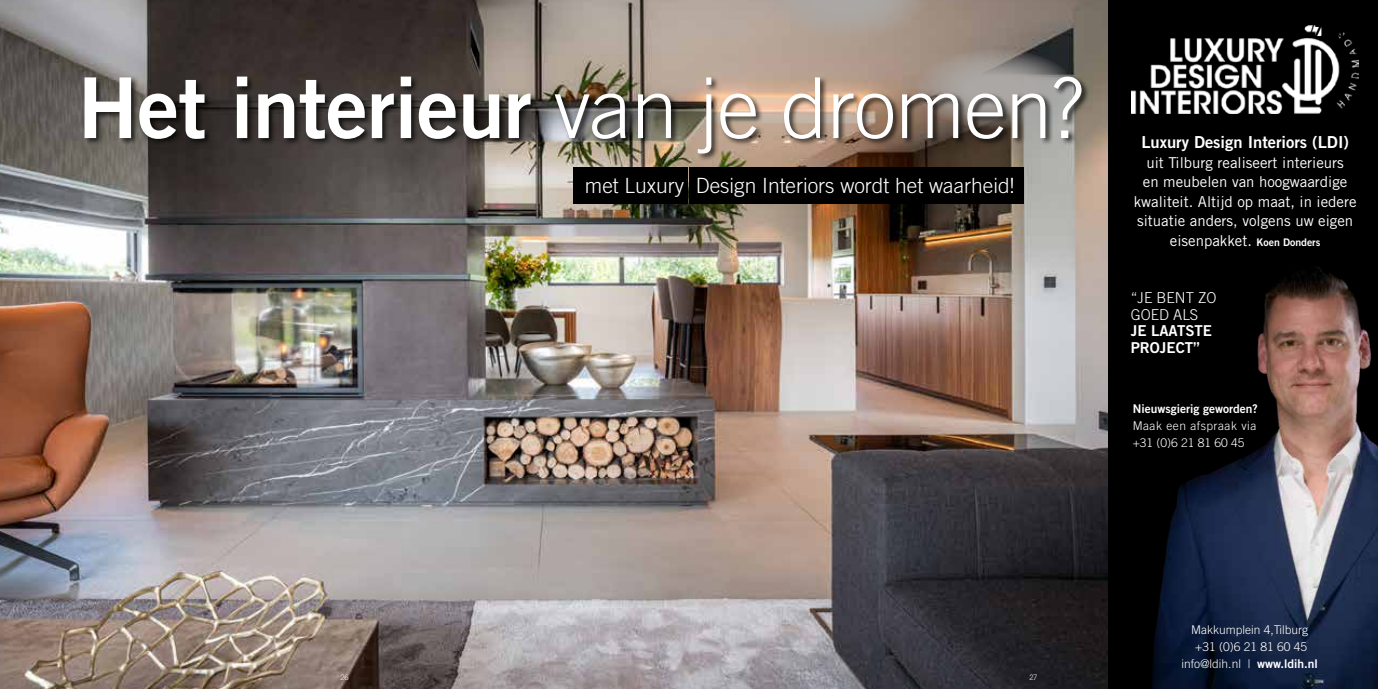
<style>
.page{position:relative;width:1378px;height:689px;background:#fff}
.page>*{position:absolute;margin:0;border:0;box-sizing:border-box;transform-origin:0 0}
.t1{font:84px "Trade Gothic LT Std Bd 2";letter-spacing:-.01em;color:#fff}
.t2{font:300 21px "Trade Gothic LT Std";color:#fff}
.t3{font:16.5px "Trade Gothic LT Std Bd 2";color:#fff}
.t4{font:15px/19.5px "Trade Gothic LT Std";color:#fff;text-align:center}
.t5{font:15px/16.5px "Trade Gothic LT Std Bd 2";color:#fff}
.t6{font:300 15px/16.5px "Trade Gothic LT Std";color:#fff}
.t7{font:300 12px/17px "Trade Gothic LT Std";color:#fff;text-align:center}
.t8{font:300 12px/17px "Trade Gothic LT Std";letter-spacing:.04em;color:#fff}
.t9{font:12px "Trade Gothic LT Std Bd 2";color:#fff}
.t10{font:300 7.5px "Trade Gothic LT Std";color:#fff}
.s1{font-family:"Trade Gothic LT Std";font-weight:300}
.s2{font-family:"Trade Gothic LT Std Bd 2";font-size:10.5px}
.s3{font-family:"Trade Gothic LT Std Bd 2";font-weight:400}
</style>
<div class="page">
<img style="left:0;top:0;width:1108px;height:689px">
<div style="left:83px;top:75px;width:606px;height:87px;background:#000;opacity:.75"></div>
<div style="left:573px;top:167px;width:116px;height:36px;background:#000"></div>
<svg style="left:914px;top:49px;width:161px;height:80px;background:#89827d"></svg>
<svg style="left:762px;top:0;width:167px;height:38px;background:#aca097"></svg>
<div style="left:1108px;top:0;width:270px;height:689px;background:#000"></div>
<img style="left:1131px;top:25px;width:227px;height:88px">
<img style="left:1152px;top:267px;width:226px;height:422px">
<div style="left:689px;top:75px;width:401px;height:87px;background:#000;opacity:.75"></div>
<div style="left:689px;top:167px;width:335px;height:36px;background:#000"></div>
<h1 class="t1" style="left:77px;top:56px;width:1008px">Het interieur <span class="s1">van je dromen?</span></h1>
<h2 class="t2" style="left:585px;top:173px;width:431px">met Luxury Design Interiors wordt het waarheid!</h2>
<p class="t3" style="left:1141px;top:132px;width:209px">Luxury Design Interiors (LDI)</p>
<p class="t4" style="left:1133px;top:152px;width:224px">uit Tilburg realiseert interieurs<br>en meubelen van hoogwaardige kwaliteit. Altijd op maat, in iedere situatie anders, volgens uw eigen eisenpakket. <span class="s2">Koen Donders</span></p>
<p class="t6" style="left:1130px;top:289px;width:87px">“JE BENT ZO<br>GOED ALS</p>
<p class="t5" style="left:1130px;top:322px;width:83px">JE LAATSTE<br>PROJECT”</p>
<p class="t9" style="left:1132px;top:401px;width:127px">Nieuwsgierig geworden?</p>
<p class="t8" style="left:1132px;top:417px;width:125px">Maak een afspraak via +31 (0)6 21 81 60 45</p>
<p class="t10" style="left:340px;top:672px;width:10px">26</p>
<p class="t10" style="left:1029px;top:672px;width:9px">27</p>
<p class="t7" style="left:1181px;top:621px;width:138px">Makkumplein 4,Tilburg +31 (0)6 21 81 60 45 info@ldih.nl | <span class="s3">www.ldih.nl</span></p>
</div>
